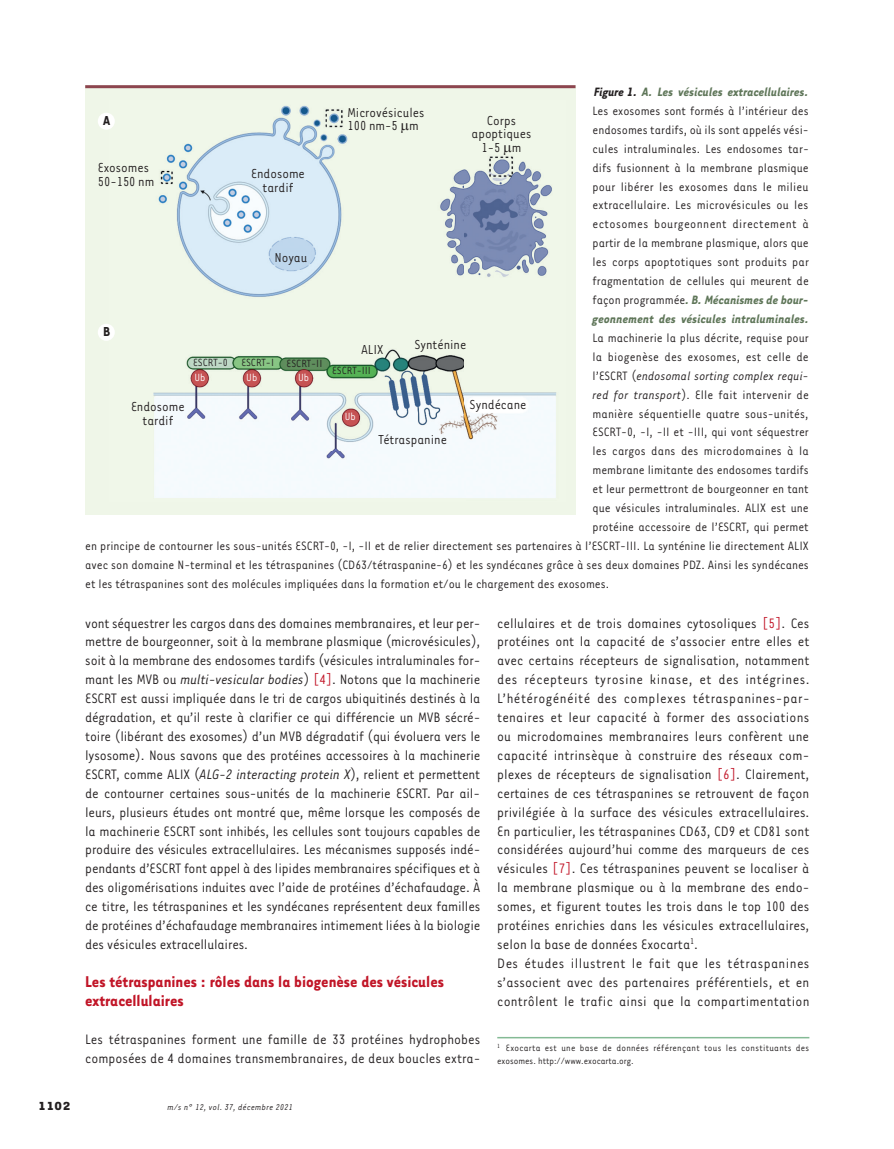
<style>
.page{position:relative;width:894px;height:1149px;background:#fff}
.page>*{position:absolute;margin:0;border:0;box-sizing:border-box;transform-origin:0 0}
.t1{font:700 18px/18.9px "Tarzana Narrow";color:#c11527}
.t2{font:15.75px/18.9px "Tarzana Narrow";color:#231f20}
.t3{font:15px/13.5px "Tarzana Narrow";color:#231f20;text-align:center}
.t4{font:700 15px "Tarzana Narrow";color:#231f20}
.t5{font:13.95px/18.9px "Tarzana Narrow";color:#231f20;text-align:justify}
.t6{font:italic 13.95px "Tarzana Narrow";color:#231f20}
.t7{font:700 13.5px "Tarzana Wide";color:#231f20}
.t8{font:12px "Tarzana Narrow";color:#231f20}
.t9{font:12px "Tarzana Narrow";color:#fff}
.t10{font:10.5px/12.6px "Tarzana Narrow";letter-spacing:.025em;color:#231f20}
.t11{font:italic 9.75px "Tarzana Narrow";letter-spacing:.025em;color:#231f20}
.s1{font-weight:700;font-style:italic}
.s2{font-weight:700;font-style:italic;color:#5f7659}
.s3{font-style:normal}
.s4{font-style:italic}
.s5{color:#c11527}
</style>
<div class="page">
<hr style="left:497px;top:1036px;width:312px;height:2px;background:#84ba95">
<div style="left:85px;top:85px;width:490px;height:429px;background:#eff6e8"></div>
<img style="left:111px;top:105px;width:445px;height:393px">
<div style="left:98px;top:113px;width:17px;height:17px;background:#fff;border-radius:50%"></div>
<div style="left:98px;top:324px;width:17px;height:17px;background:#fff;border-radius:50%"></div>
<hr style="left:85px;top:85px;width:490px;height:3px;background:#8d454f">
<svg style="left:504px;top:145px;width:7px;height:10px"></svg>
<svg style="left:401px;top:123px;width:7px;height:11px"></svg>
<p class="t5" style="left:592px;top:82px;width:218px"><span class="s1">Figure 1.</span> <span class="s2">A. Les vésicules extracellulaires.<br></span>Les exosomes sont formés à l’intérieur des endosomes tardifs, où ils sont appelés vési&shy;cules intraluminales. Les endosomes tar&shy;difs fusionnent à la membrane plasmique pour libérer les exosomes dans le milieu extracellulaire. Les microvésicules ou les ectosomes bourgeonnent directement à partir de la membrane plasmique, alors que les corps apoptotiques sont produits par fragmentation de cellules qui meurent de façon programmée<span class="s2">. B. Mécanismes de bour&shy;geonnement des vésicules intraluminales.</span></p>
<p class="t5" style="left:592px;top:327px;width:218px">La machinerie la plus décrite, requise pour</p>
<p class="t5" style="left:592px;top:346px;width:218px">la biogenèse des exosomes, est celle de</p>
<p class="t6" style="left:592px;top:367px;width:218px"><span class="s3">l’ESCRT (</span>endosomal sorting complex requi-</p>
<p class="t5" style="left:592px;top:384px;width:218px"><span class="s4">red for transport</span>). Elle fait intervenir de</p>
<p class="t5" style="left:592px;top:403px;width:217px">manière séquentielle quatre sous-unités,</p>
<p class="t5" style="left:592px;top:422px;width:218px">ESCRT-0, -I, -II et -III, qui vont séquestrer</p>
<p class="t5" style="left:592px;top:441px;width:218px">les cargos dans des microdomaines à la</p>
<p class="t5" style="left:592px;top:460px;width:218px">membrane limitante des endosomes tardifs</p>
<p class="t5" style="left:592px;top:479px;width:218px">et leur permettront de bourgeonner en tant</p>
<p class="t5" style="left:592px;top:498px;width:218px">que vésicules intraluminales. ALIX est une</p>
<p class="t5" style="left:592px;top:516px;width:218px">protéine accessoire de l’ESCRT, qui permet</p>
<p class="t5" style="left:85px;top:535px;width:724px">en principe de contourner les sous-unités ESCRT-0, -I, -II et de relier directement ses partenaires à l’ESCRT-III. La synténine lie directement ALIX</p>
<p class="t5" style="left:85px;top:554px;width:724px">avec son domaine N-terminal et les tétraspanines (CD63/tétraspanine-6) et les syndécanes grâce à ses deux domaines PDZ. Ainsi les syndécanes</p>
<p class="t5" style="left:85px;top:573px;width:525px">et les tétraspanines sont des molécules impliquées dans la formation et/ou le chargement des exosomes.</p>
<p class="t3" style="left:347px;top:105px;width:78px;text-align:left">Microvésicules<br>100 nm-5 m</p>
<p class="t3" style="left:471px;top:113px;width:61px">Corps apoptiques<br>1-5 m</p>
<p class="t4" style="left:103px;top:111px;width:9px">A</p>
<p class="t3" style="left:98px;top:160px;width:58px;text-align:left">Exosomes<br>50-150 nm</p>
<p class="t3" style="left:251px;top:166px;width:55px">Endosome tardif</p>
<p class="t3" style="left:274px;top:250px;width:34px">Noyau</p>
<p class="t4" style="left:103px;top:322px;width:9px">B</p>
<p class="t3" style="left:414px;top:337px;width:53px">Synténine</p>
<p class="t3" style="left:361px;top:341px;width:24px">ALIX</p>
<p class="t8" style="left:193px;top:355px;width:36px">ESCRT-0</p>
<p class="t9" style="left:194px;top:370px;width:13px">Ub</p>
<p class="t9" style="left:246px;top:370px;width:13px">Ub</p>
<p class="t9" style="left:298px;top:370px;width:13px">Ub</p>
<p class="t8" style="left:241px;top:356px;width:82px">ESCRT-I ESCRT-II</p>
<p class="t8" style="left:332px;top:363px;width:40px">ESCRT-III</p>
<p class="t3" style="left:469px;top:396px;width:58px">Syndécane</p>
<p class="t3" style="left:131px;top:399px;width:55px">Endosome tardif</p>
<p class="t9" style="left:345px;top:409px;width:13px">Ub</p>
<p class="t3" style="left:378px;top:431px;width:70px">Tétraspanine</p>
<p class="t2" style="left:85px;top:612px;width:396px;text-align:justify">vont séquestrer les cargos dans des domaines membranaires, et leur per&shy;mettre de bourgeonner, soit à la membrane plasmique (microvésicules), soit à la membrane des endosomes tardifs (vésicules intraluminales for&shy;mant les MVB ou <span class="s4">multi-vesicular bodies</span>) <span class="s5">[4]</span>. Notons que la machinerie ESCRT est aussi impliquée dans le tri de cargos ubiquitinés destinés à la dégradation, et qu’il reste à clarifier ce qui différencie un MVB sécré&shy;toire (libérant des exosomes) d’un MVB dégradatif (qui évoluera vers le lysosome). Nous savons que des protéines accessoires à la machinerie ESCRT, comme ALIX (<span class="s4">ALG-2 interacting protein X</span>), relient et permettent de contourner certaines sous-unités de la machinerie ESCRT. Par ail&shy;leurs, plusieurs études ont montré que, même lorsque les composés de la machinerie ESCRT sont inhibés, les cellules sont toujours capables de produire des vésicules extracellulaires. Les mécanismes supposés indé&shy;pendants d’ESCRT font appel à des lipides membranaires spécifiques et à des oligomérisations induites avec l’aide de protéines d’échafaudage. À ce titre, les tétraspanines et les syndécanes représentent deux familles de protéines d’échafaudage membranaires intimement liées à la biologie des vésicules extracellulaires.</p>
<p class="t1" style="left:85px;top:970px;width:360px">Les tétraspanines : rôles dans la biogenèse des vésicules extracellulaires</p>
<p class="t2" style="left:85px;top:1028px;width:396px">Les tétraspanines forment une famille de 33 protéines hydrophobes composées de 4 domaines transmembranaires, de deux boucles extra-</p>
<p class="t7" style="left:38px;top:1097px;width:34px">1102</p>
<p class="t11" style="left:167px;top:1100px;width:127px">m/s n° 12, vol. 37, décembre 2021</p>
<p class="t2" style="left:497px;top:612px;width:314px">cellulaires et de trois domaines cytosoliques <span class="s5">[5]</span>. Ces protéines ont la capacité de s’associer entre elles et avec certains récepteurs de signalisation, notamment des récepteurs tyrosine kinase, et des intégrines.<br>L’hétérogénéité des complexes tétraspanines-par&shy;tenaires et leur capacité à former des associations ou microdomaines membranaires leurs confèrent une capacité intrinsèque à construire des réseaux com&shy;plexes de récepteurs de signalisation <span class="s5">[6]</span>. Clairement, certaines de ces tétraspanines se retrouvent de façon privilégiée à la surface des vésicules extracellulaires.<br>En particulier, les tétraspanines CD63, CD9 et CD81 sont considérées aujourd’hui comme des marqueurs de ces vésicules <span class="s5">[7]</span>. Ces tétraspanines peuvent se localiser à la membrane plasmique ou à la membrane des endo&shy;somes, et figurent toutes les trois dans le top 100 des protéines enrichies dans les vésicules extracellulaires, selon la base de données Exocarta<sup>1</sup>.<br>Des études illustrent le fait que les tétraspanines s’associent avec des partenaires préférentiels, et en contrôlent le trafic ainsi que la compartimentation</p>
<p class="t10" style="left:497px;top:1041px;width:313px"><sup>1</sup> Exocarta est une base de données référençant tous les constituants des exosomes. http://www.exocarta.org.</p>
</div>
